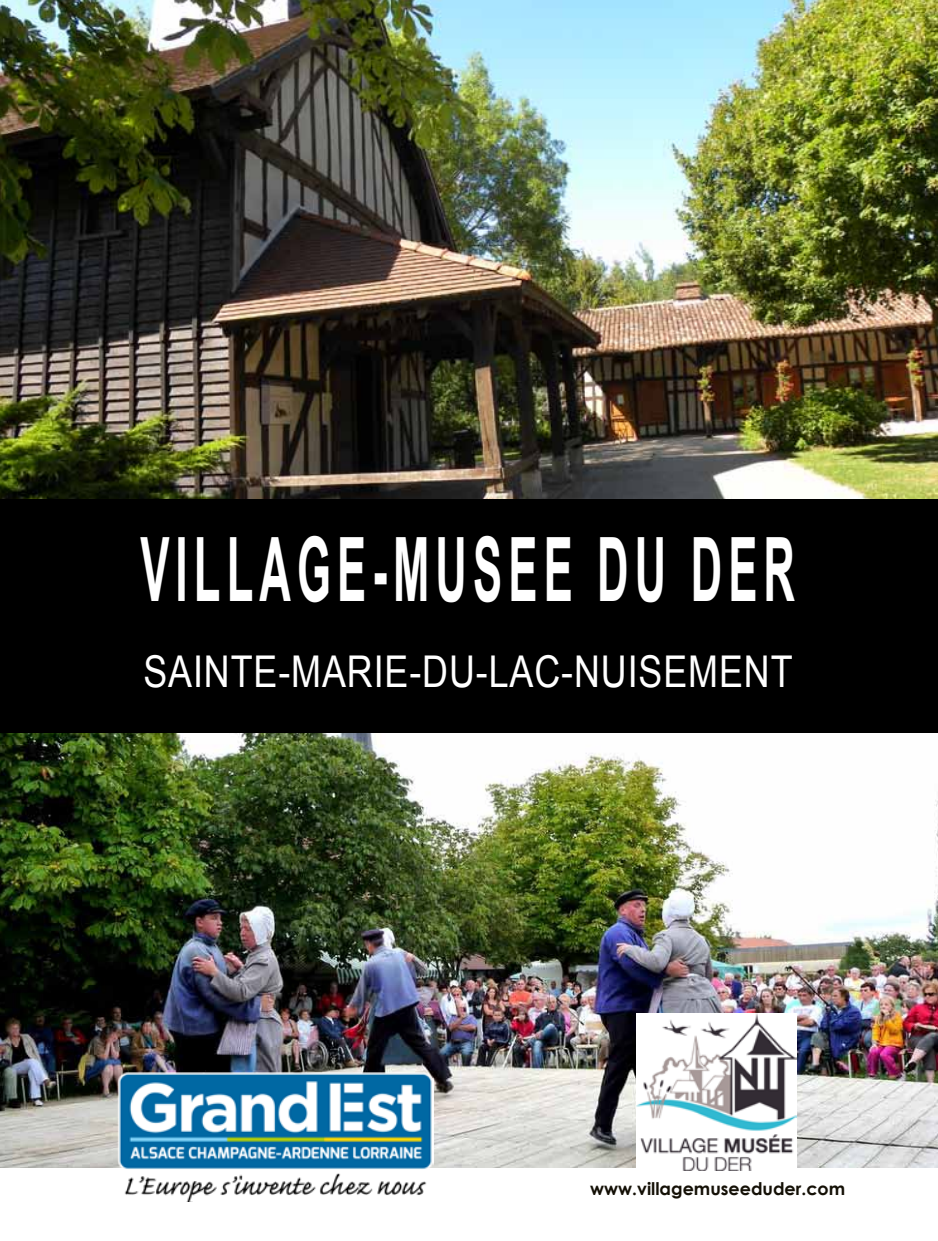
<style>
.page{position:relative;width:938px;height:1241px;background:#fff}
.page>*{position:absolute;margin:0;border:0;box-sizing:border-box;transform-origin:0 0}
.t1{font:700 88.73px "Arial";letter-spacing:.14em;color:#fff;scale:.49 1}
.t2{font:43.75px "Arial";letter-spacing:.025em;color:#fff;scale:.82 1}
.t3{font:700 17.5px "Century Gothic";color:#141006}
</style>
<div class="page">
<img style="left:0;top:733px;width:938px;height:434px">
<img style="left:0;top:0;width:938px;height:499px">
<div style="left:0;top:499px;width:938px;height:234px;background:#000"></div>
<img style="left:636px;top:1013px;width:160px;height:157px">
<img style="left:117px;top:1071px;width:316px;height:130px">
<h1 class="t1" style="left:140px;top:507px;width:1337px">VILLAGE-MUSEE DU DER</h1>
<p class="t2" style="left:143px;top:641px;width:793px">SAINTE-MARIE-DU-LAC-NUISEMENT</p>
<p class="t3" style="left:590px;top:1174px;width:256px">www.villagemuseeduder.com</p>
</div>
